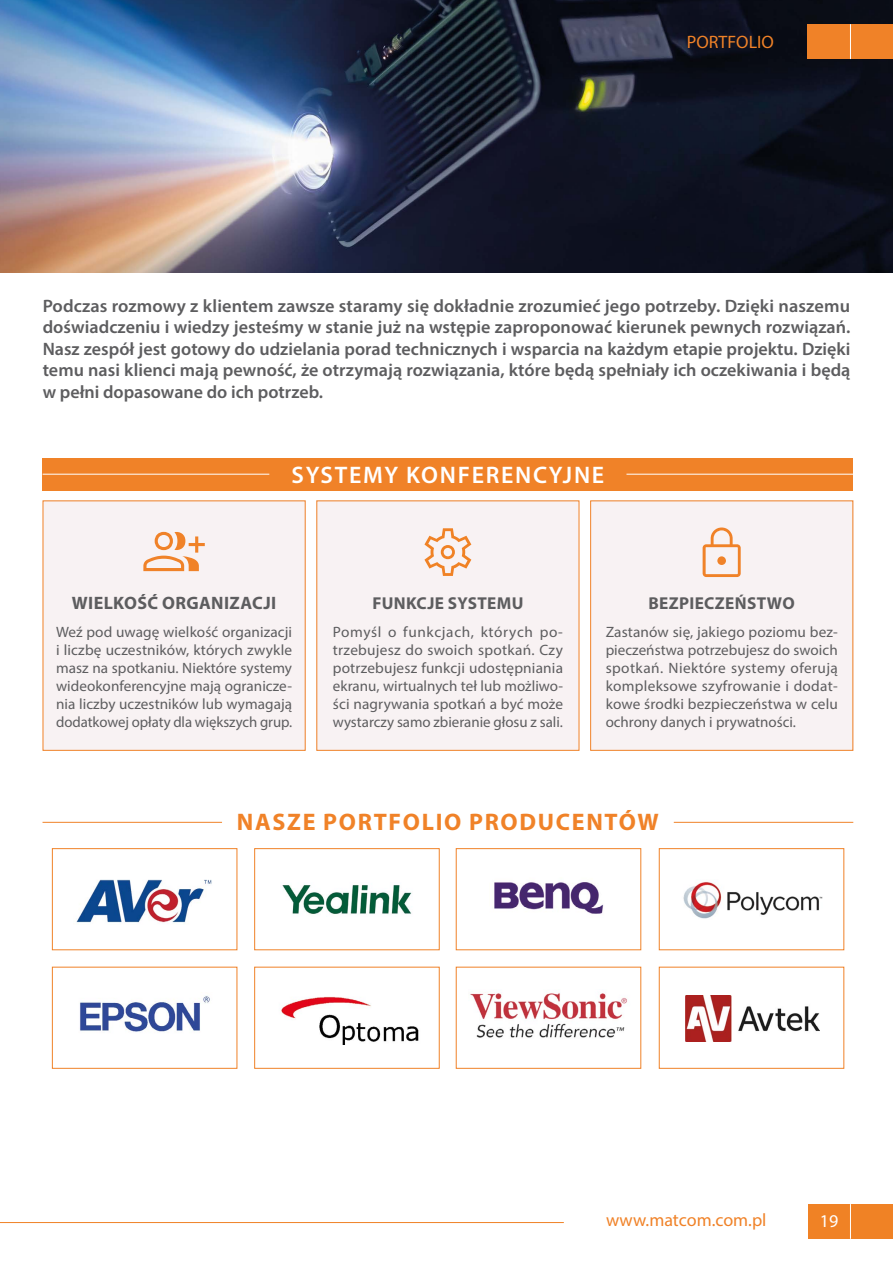
<style>
.page{position:relative;width:893px;height:1263px;background:#fff}
.page>*{position:absolute;margin:0;border:0;box-sizing:border-box;transform-origin:0 0}
.t1{font:700 24px "Myriad Pro";letter-spacing:.07em;color:#f08228}
.t2{font:600 24px "Myriad Pro";letter-spacing:.07em;color:#fff}
.t3{font:600 18px/21.6px "Myriad Pro";color:#5d5d5f;text-align:justify}
.t4{font:18px "Myriad Pro";color:#f08228}
.t5{font:700 18px "Myriad Pro";letter-spacing:.02em;color:#5d5d5f}
.t6{font:18px "Myriad Pro";color:#fff}
.t7{font:700 17.25px "Myriad Pro";letter-spacing:.02em;color:#5d5d5f}
.t8{font:15px/18px "Myriad Pro";color:#5d5d5f;text-align:justify}
</style>
<div class="page">
<div style="left:808px;top:1204px;width:85px;height:35px;background:#f08225"></div>
<hr style="left:850px;top:1204px;width:1px;height:35px;background:#fff">
<hr style="left:0;top:1222px;width:564px;height:1px;background:#f08225">
<div style="left:43px;top:500px;width:263px;height:251px;background:#f8f2f3"></div>
<div style="left:317px;top:500px;width:262px;height:251px;background:#f8f2f3"></div>
<div style="left:591px;top:500px;width:262px;height:251px;background:#f8f2f3"></div>
<div style="left:590px;top:500px;width:263px;height:251px;border:1px solid #f08228"></div>
<div style="left:43px;top:458px;width:810px;height:33px;background:#f08228"></div>
<hr style="left:43px;top:474px;width:226px;height:1px;background:#fff">
<hr style="left:626px;top:474px;width:227px;height:1px;background:#fff">
<svg style="left:143px;top:532px;width:62px;height:39px"></svg>
<svg style="left:424px;top:528px;width:47px;height:48px"></svg>
<svg style="left:703px;top:527px;width:38px;height:50px"></svg>
<img style="left:0;top:0;width:893px;height:273px">
<div style="left:808px;top:24px;width:85px;height:35px;background:#f08228"></div>
<hr style="left:850px;top:24px;width:1px;height:35px;background:#fff">
<hr style="left:43px;top:822px;width:179px;height:1px;background:#f08228">
<hr style="left:674px;top:822px;width:179px;height:1px;background:#f08228">
<img style="left:76px;top:879px;width:136px;height:44px">
<img style="left:79px;top:996px;width:131px;height:36px">
<img style="left:282px;top:885px;width:130px;height:29px">
<img style="left:281px;top:996px;width:138px;height:49px">
<img style="left:494px;top:882px;width:110px;height:32px">
<img style="left:470px;top:993px;width:157px;height:45px">
<img style="left:683px;top:882px;width:140px;height:37px">
<img style="left:686px;top:995px;width:133px;height:46px">
<div style="left:52px;top:848px;width:185px;height:102px;border:1px solid #f08228"></div>
<div style="left:254px;top:848px;width:186px;height:102px;border:1px solid #f08228"></div>
<div style="left:456px;top:848px;width:185px;height:102px;border:1px solid #f08228"></div>
<div style="left:659px;top:848px;width:185px;height:102px;border:1px solid #f08228"></div>
<div style="left:52px;top:967px;width:185px;height:102px;border:1px solid #f08228"></div>
<div style="left:254px;top:967px;width:186px;height:102px;border:1px solid #f08228"></div>
<div style="left:456px;top:967px;width:185px;height:102px;border:1px solid #f08228"></div>
<div style="left:659px;top:967px;width:185px;height:102px;border:1px solid #f08228"></div>
<p class="t4" style="left:687px;top:31px;width:89px">PORTFOLIO</p>
<p class="t3" style="left:43px;top:294px;width:809px">Podczas rozmowy z klientem zawsze staramy się dokładnie zrozumieć jego potrzeby. Dzięki naszemu doświadczeniu i wiedzy jesteśmy w stanie już na wstępie zaproponować kierunek pewnych rozwiązań.<br>Nasz zespół jest gotowy do udzielania porad technicznych i wsparcia na każdym etapie projektu. Dzięki temu nasi klienci mają pewność, że otrzymają rozwiązania, które będą spełniały ich oczekiwania i będą w pełni dopasowane do ich potrzeb.</p>
<h1 class="t2" style="left:292px;top:459px;width:314px">SYSTEMY KONFERENCYJNE</h1>
<p class="t5" style="left:72px;top:591px;width:206px">WIELKOŚĆ ORGANIZACJI</p>
<p class="t7" style="left:372px;top:592px;width:153px">FUNKCJE SYSTEMU</p>
<p class="t7" style="left:648px;top:592px;width:148px">BEZPIECZEŃSTWO</p>
<p class="t8" style="left:333px;top:623px;width:232px">Pomyśl o funkcjach, których po&shy;trzebujesz do swoich spotkań. Czy potrzebujesz funkcji udostępniania ekranu, wirtualnych teł lub możliwo&shy;ści nagrywania spotkań a być może wystarczy samo zbieranie głosu z sali.</p>
<p class="t8" style="left:606px;top:623px;width:234px">Zastanów się, jakiego poziomu bez&shy;pieczeństwa potrzebujesz do swoich spotkań. Niektóre systemy oferują kompleksowe szyfrowanie i dodat&shy;kowe środki bezpieczeństwa w celu ochrony danych i prywatności.</p>
<p class="t8" style="left:56px;top:623px;width:238px">Weź pod uwagę wielkość organizacji i liczbę uczestników, których zwykle masz na spotkaniu. Niektóre systemy wideokonferencyjne mają ogranicze&shy;nia liczby uczestników lub wymagają dodatkowej opłaty dla większych grup.</p>
<h1 class="t1" style="left:237px;top:807px;width:423px">NASZE PORTFOLIO PRODUCENTÓW</h1>
<p class="t4" style="left:606px;top:1208px;width:162px">www.matcom.com.pl</p>
<p class="t6" style="left:820px;top:1210px;width:20px">19</p>
</div>
